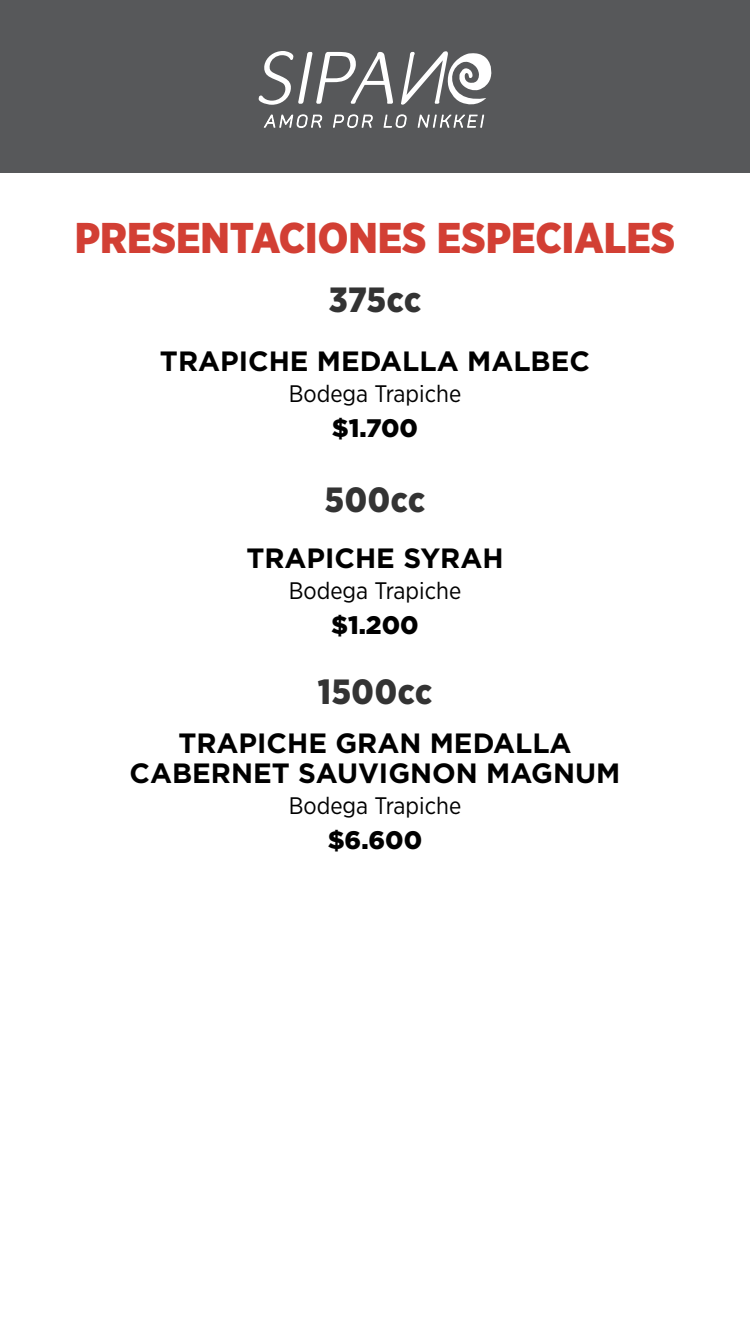
<style>
.page{position:relative;width:750px;height:1334px;background:#fff}
.page>*{position:absolute;margin:0;border:0;box-sizing:border-box;transform-origin:0 0}
.t1{font:900 43px "Gotham Narrow";color:#d23f34}
.t2{font:900 35px "Gotham Narrow";letter-spacing:.02em;color:#333}
.t3{font:700 27.9px/30px "Gotham";color:#000;text-align:center}
.t4{font:900 25.3px "Gotham";color:#000}
.t5{font:23.9px "Gotham Narrow";color:#000}
</style>
<div class="page">
<div style="left:0;top:0;width:750px;height:172px;background:#57585a"></div>
<svg style="left:258px;top:51px;width:234px;height:77px"></svg>
<p class="t1" style="left:75px;top:210px;width:602px">PRESENTACIONES ESPECIALES</p>
<p class="t2" style="left:329px;top:277px;width:94px">375cc</p>
<p class="t3" style="left:160px;top:346px;width:432px">TRAPICHE MEDALLA MALBEC</p>
<p class="t5" style="left:289px;top:379px;width:174px">Bodega Trapiche</p>
<p class="t4" style="left:332px;top:411px;width:88px">$1.700</p>
<p class="t2" style="left:325px;top:476px;width:102px">500cc</p>
<p class="t3" style="left:246px;top:543px;width:259px">TRAPICHE SYRAH</p>
<p class="t5" style="left:289px;top:575px;width:174px">Bodega Trapiche</p>
<p class="t4" style="left:331px;top:607px;width:89px">$1.200</p>
<p class="t2" style="left:318px;top:669px;width:116px">1500cc</p>
<p class="t3" style="left:130px;top:728px;width:492px">TRAPICHE GRAN MEDALLA<br>CABERNET SAUVIGNON MAGNUM</p>
<p class="t5" style="left:289px;top:791px;width:174px">Bodega Trapiche</p>
<p class="t4" style="left:328px;top:823px;width:96px">$6.600</p>
</div>
